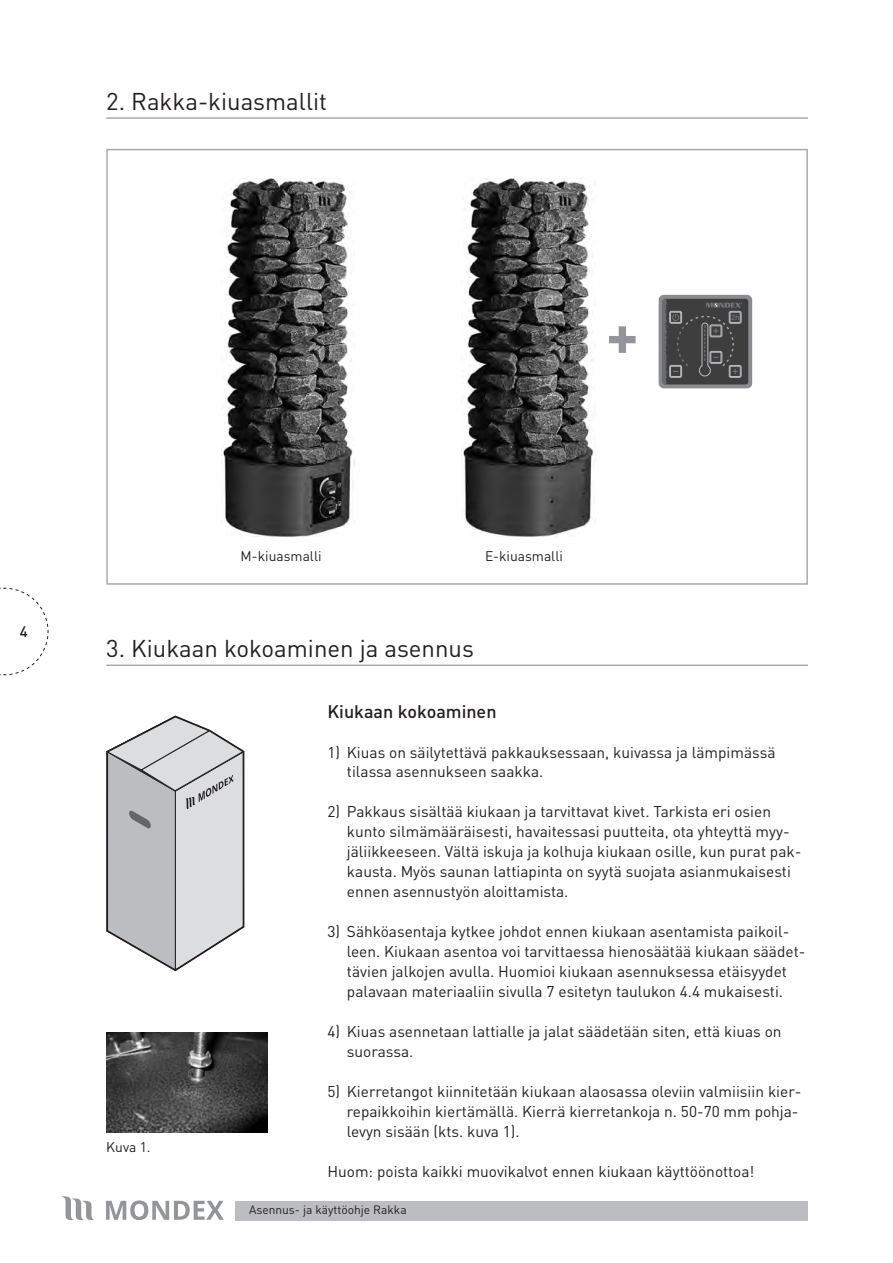
<style>
.page{position:relative;width:893px;height:1263px;background:#fff}
.page>*{position:absolute;margin:0;border:0;box-sizing:border-box;transform-origin:0 0}
.t1{font:700 60px "DIN";color:#939598}
.t2{font:24px "DIN";color:#231f20}
.t3{font:500 18px "DIN";color:#231f20}
.t4{font:15.45px/20px "DIN";color:#231f20}
.t5{font:500 15px "DIN";color:#231f20}
.t6{font:13.8px "DIN";color:#231f20}
.t7{font:12px "DIN";color:#231f20}
</style>
<div class="page">
<svg style="left:0;top:587px;width:49px;height:88px"></svg>
<div style="left:236px;top:1201px;width:572px;height:19px;background:#bcbdc0"></div>
<svg style="left:62px;top:1196px;width:32px;height:24px"></svg>
<svg style="left:106px;top:1200px;width:118px;height:20px"></svg>
<div style="left:106px;top:149px;width:702px;height:436px;border:2px solid #a8a9ad"></div>
<hr style="left:106px;top:117px;width:702px;height:2px;background:#a8a9ad">
<img style="left:106px;top:1032px;width:162px;height:100px">
<hr style="left:106px;top:664px;width:702px;height:2px;background:#a8a9ad">
<div style="left:659px;top:295px;width:93px;height:93px;background:linear-gradient(to right,#8b8d90,#888a8d);border-radius:5px"></div>
<div style="left:662px;top:299px;width:86px;height:85px;background:#3e3e3f;border-radius:3px"></div>
<svg style="left:662px;top:299px;width:80px;height:85px"></svg>
<svg style="left:106px;top:715px;width:139px;height:257px;background:#ccccce"></svg>
<img style="left:221px;top:178px;width:134px;height:359px">
<img style="left:463px;top:178px;width:131px;height:359px">
<h2 class="t2" style="left:106px;top:86px;width:222px">2. Rakka-kiuasmallit</h2>
<p class="t5" style="left:20px;top:621px;width:9px">4</p>
<h1 class="t1" style="left:606px;top:295px;width:34px">+</h1>
<p class="t6" style="left:241px;top:548px;width:82px">M-kiuasmalli</p>
<p class="t6" style="left:485px;top:548px;width:79px">E-kiuasmalli</p>
<h2 class="t2" style="left:106px;top:633px;width:369px">3. Kiukaan kokoaminen ja asennus</h2>
<p class="t6" style="left:106px;top:1138px;width:46px">Kuva 1.</p>
<p class="t3" style="left:327px;top:700px;width:171px">Kiukaan kokoaminen</p>
<p class="t4" style="left:347px;top:742px;width:430px;text-indent:-19px">1) Kiuas on säilytettävä pakkauksessaan, kuivassa ja lämpimässä tilassa asennukseen saakka.</p>
<p class="t4" style="left:347px;top:801px;width:456px;text-indent:-19px">2) Pakkaus sisältää kiukaan ja tarvittavat kivet. Tarkista eri osien kunto silmämääräisesti, havaitessasi puutteita, ota yhteyttä myy&shy;jäliikkeeseen. Vältä iskuja ja kolhuja kiukaan osille, kun purat pak&shy;kausta. Myös saunan lattiapinta on syytä suojata asianmukaisesti ennen asennustyön aloittamista.</p>
<p class="t4" style="left:347px;top:921px;width:460px;text-indent:-19px">3) Sähköasentaja kytkee johdot ennen kiukaan asentamista paikoil&shy;leen. Kiukaan asentoa voi tarvittaessa hienosäätää kiukaan säädet&shy;tävien jalkojen avulla. Huomioi kiukaan asennuksessa etäisyydet palavaan materiaaliin sivulla 7 esitetyn taulukon 4.4 mukaisesti.</p>
<p class="t4" style="left:347px;top:1021px;width:436px;text-indent:-19px">4) Kiuas asennetaan lattialle ja jalat säädetään siten, että kiuas on suorassa.</p>
<p class="t4" style="left:347px;top:1081px;width:456px;text-indent:-19px">5) Kierretangot kiinnitetään kiukaan alaosassa oleviin valmiisiin kier&shy;repaikkoihin kiertämällä. Kierrä kierretankoja n. 50-70 mm pohja&shy;levyn sisään (kts. kuva 1).</p>
<p class="t4" style="left:327px;top:1161px;width:429px">Huom: poista kaikki muovikalvot ennen kiukaan käyttöönottoa!</p>
<p class="t7" style="left:249px;top:1202px;width:159px">Asennus- ja käyttöohje Rakka</p>
</div>
